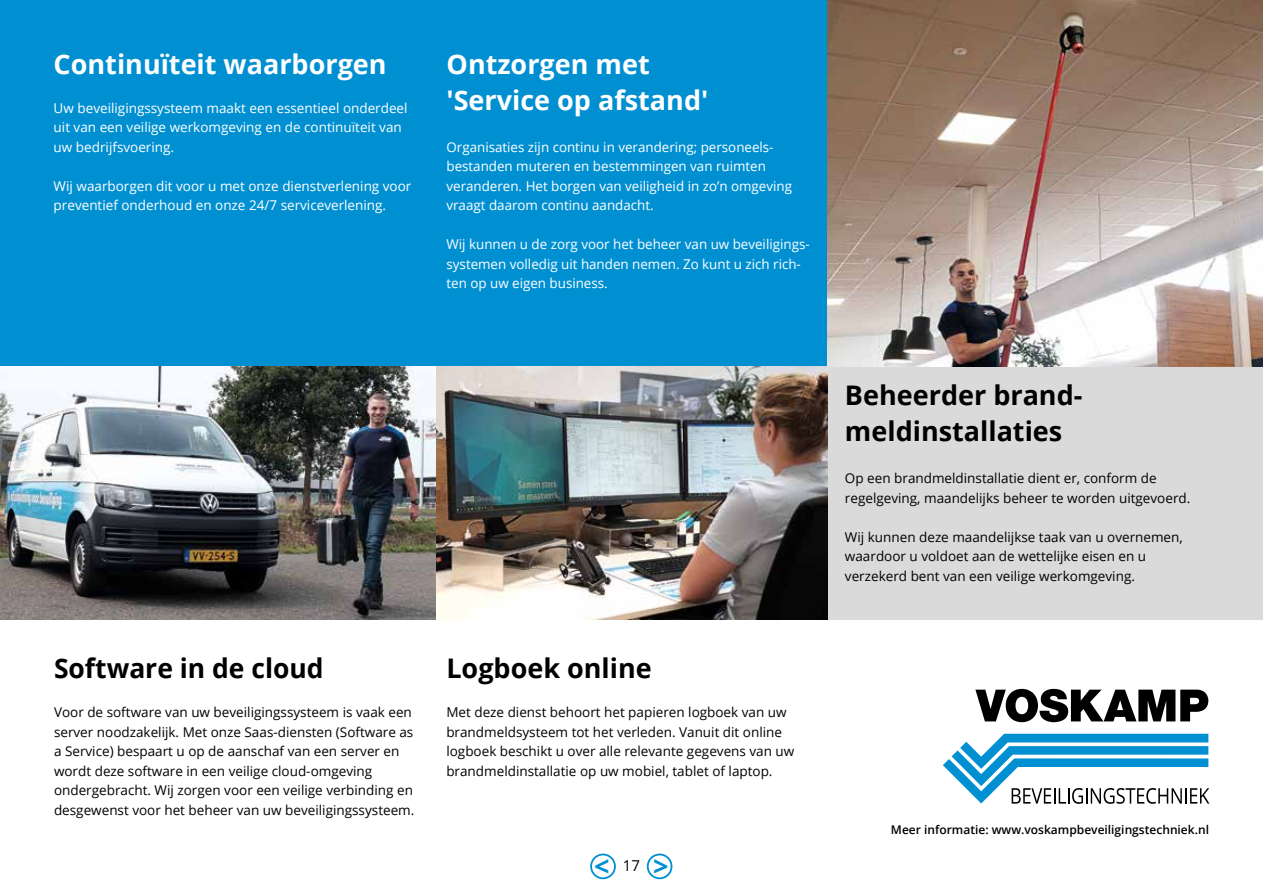
<style>
.page{position:relative;width:1263px;height:893px;background:#fff}
.page>*{position:absolute;margin:0;border:0;box-sizing:border-box;transform-origin:0 0}
.t1{font:700 27px/36px "Open Sans";color:#000}
.t2{font:700 27px/36px "Open Sans";color:#fff}
.t3{font:700 27px "Open Sans";color:#0090d2}
.t4{font:15px "Open Sans";color:#000}
.t5{font:13.5px/19.5px "Open Sans";color:#000}
.t6{font:13.5px/19.5px "Open Sans";color:#fff}
.t7{font:600 12px "Open Sans";color:#000}
</style>
<div class="page">
<div style="left:0;top:0;width:1263px;height:444px;background:#0090d2"></div>
<div style="left:828px;top:366px;width:435px;height:254px;background:#dadada"></div>
<svg style="left:975px;top:689px;width:233px;height:33px"></svg>
<svg style="left:943px;top:734px;width:266px;height:70px"></svg>
<img style="left:0;top:366px;width:828px;height:254px">
<img style="left:828px;top:0;width:435px;height:366px">
<div style="left:647px;top:854px;width:25px;height:25px;border:2px solid #0090d2;border-radius:50%"></div>
<div style="left:590px;top:854px;width:26px;height:25px;border:2px solid #0090d2;border-radius:50%"></div>
<h1 class="t2" style="left:54px;top:45px;width:334px">Continuïteit waarborgen</h1>
<p class="t6" style="left:54px;top:98px;width:355px">Uw beveiligingssysteem maakt een essentieel onderdeel uit van een veilige werkomgeving en de continuïteit van uw bedrijfsvoering.</p>
<p class="t6" style="left:54px;top:175px;width:359px">Wij waarborgen dit voor u met onze dienstverlening voor preventief onderhoud en onze 24/7 serviceverlening.</p>
<h1 class="t2" style="left:446px;top:45px;width:263px">Ontzorgen met 'Service op afstand'</h1>
<p class="t6" style="left:446px;top:137px;width:347px">Organisaties zijn continu in verandering; personeels&shy;bestanden muteren en bestemmingen van ruimten veranderen. Het borgen van veiligheid in zo’n omgeving vraagt daarom continu aandacht.</p>
<p class="t6" style="left:446px;top:234px;width:365px">Wij kunnen u de zorg voor het beheer van uw beveiligings&shy;systemen volledig uit handen nemen. Zo kunt u zich rich&shy;ten op uw eigen business.</p>
<h1 class="t1" style="left:54px;top:650px;width:271px">Software in de cloud</h1>
<p class="t5" style="left:54px;top:702px;width:362px">Voor de software van uw beveiligingssysteem is vaak een server noodzakelijk. Met onze Saas-diensten (Software as a Service) bespaart u op de aanschaf van een server en wordt deze software in een veilige cloud-omgeving ondergebracht. Wij zorgen voor een veilige verbinding en desgewenst voor het beheer van uw beveiligingssysteem.</p>
<h1 class="t1" style="left:446px;top:650px;width:207px">Logboek online</h1>
<p class="t5" style="left:446px;top:702px;width:349px">Met deze dienst behoort het papieren logboek van uw brandmeldsysteem tot het verleden. Vanuit dit online logboek beschikt u over alle relevante gegevens van uw brandmeldinstallatie op uw mobiel, tablet of laptop.</p>
<h1 class="t3" style="left:594px;top:847px;width:17px">&lt;</h1>
<h1 class="t3" style="left:653px;top:847px;width:17px">&gt;</h1>
<p class="t4" style="left:623px;top:855px;width:19px">17</p>
<h1 class="t1" style="left:845px;top:377px;width:239px">Beheerder brand&shy;meldinstallaties</h1>
<p class="t5" style="left:845px;top:468px;width:347px">Op een brandmeldinstallatie dient er, conform de regelgeving, maandelijks beheer te worden uitgevoerd.</p>
<p class="t5" style="left:845px;top:527px;width:339px">Wij kunnen deze maandelijkse taak van u overnemen, waardoor u voldoet aan de wettelijke eisen en u verzekerd bent van een veilige werkomgeving.</p>
<p class="t7" style="left:891px;top:821px;width:320px">Meer informatie: www.voskampbeveiligingstechniek.nl</p>
</div>
